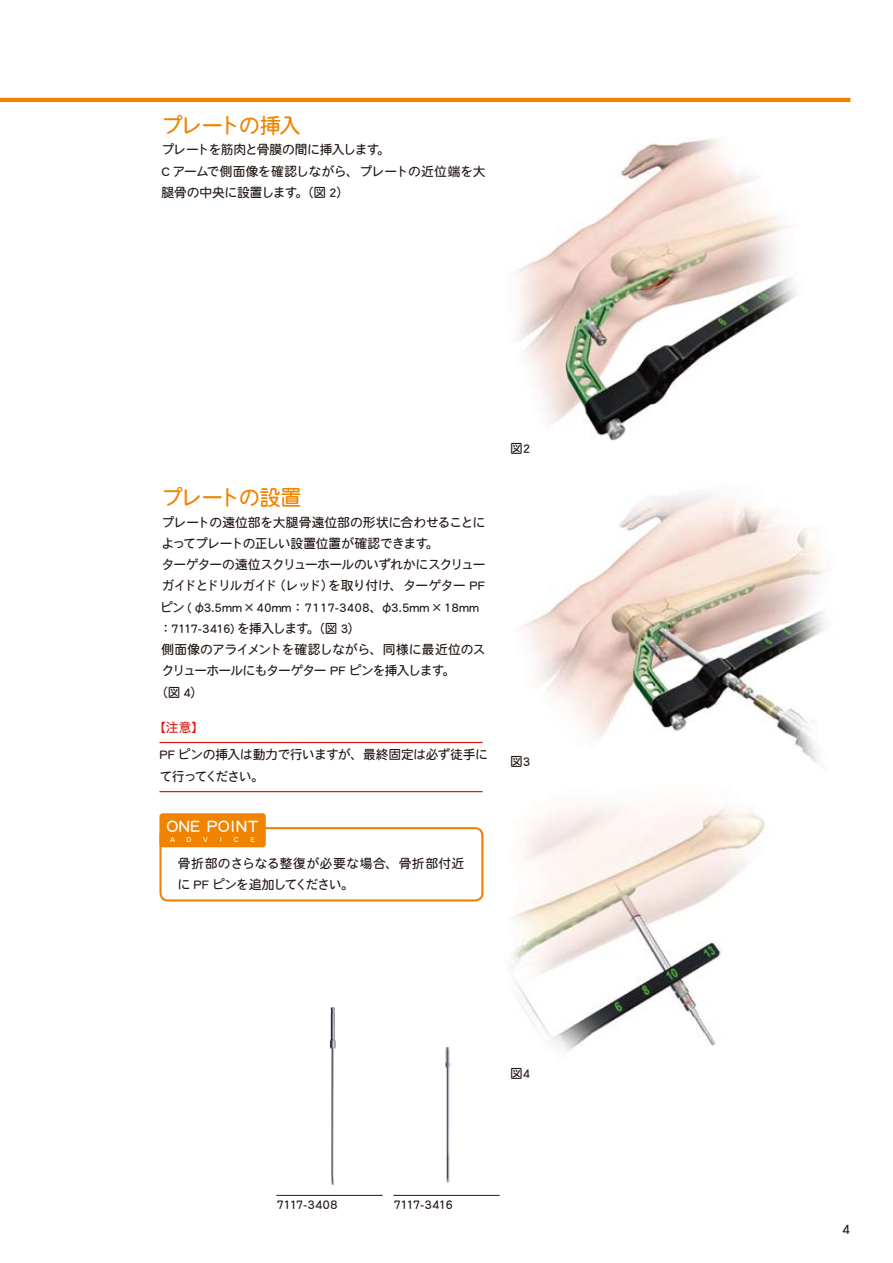
<style>
.page{position:relative;width:893px;height:1263px;background:#fff}
.page>*{position:absolute;margin:0;border:0;box-sizing:border-box;transform-origin:0 0}
.t1{font:21.3px "DFHS Maru Gothic Std W4";letter-spacing:-.065em;color:#f08300}
.t2{font:16.95px "DFHS Maru Gothic Std W4";color:#fff}
.t3{font:13.8px "DFHS Maru Gothic Std W4";color:#231815}
.t4{font:12.75px/21.3px "DFHS Maru Gothic Std W4";letter-spacing:-.03em;color:#231815}
.t5{font:12.75px "DFHS Maru Gothic Std W4";color:#231815}
.t6{font:12.75px "DFHS Maru Gothic Std W4";letter-spacing:-.065em;color:#231815}
.t7{font:12.75px/21.3px "DFHS Maru Gothic Std W4";letter-spacing:.01em;color:#231815}
.t8{font:12.75px "DFHS Maru Gothic Std W4";letter-spacing:-.06em;color:#231815}
.t9{font:12.75px "DFHS Maru Gothic Std W4";letter-spacing:-.075em;color:#231815}
.t10{font:12.75px "DFHS Maru Gothic Std W4";color:#dc1e16}
.t11{font:7.5px "DFHS Maru Gothic Std W4";color:#fff}
</style>
<div class="page">
<hr style="left:0;top:98px;width:850px;height:4px;background:#f08300">
<img style="left:518px;top:138px;width:280px;height:303px">
<img style="left:521px;top:492px;width:305px;height:270px">
<img style="left:512px;top:804px;width:253px;height:248px">
<div style="left:159px;top:827px;width:324px;height:74px;border:2px solid #f08300;border-radius:7px"></div>
<div style="left:159px;top:813px;width:107px;height:34px;background:#f08300;border-radius:3px"></div>
<hr style="left:159px;top:742px;width:324px;height:1px;background:#dc1e16">
<hr style="left:159px;top:791px;width:324px;height:1px;background:#dc1e16">
<hr style="left:276px;top:1195px;width:107px;height:1px;background:#231815">
<hr style="left:393px;top:1195px;width:107px;height:1px;background:#231815">
<img style="left:445px;top:1047px;width:6px;height:136px">
<img style="left:330px;top:1007px;width:6px;height:178px">
<h1 class="t1" style="left:161px;top:114px;width:141px">プレートの挿入</h1>
<p class="t4" style="left:161px;top:139px;width:325px">プレートを筋肉と骨膜の間に挿入します。<br>C アームで側面像を確認しながら、プレートの近位端を大腿骨の中央に設置します。（図 2）</p>
<h1 class="t1" style="left:161px;top:486px;width:142px">プレートの設置</h1>
<p class="t5" style="left:161px;top:515px;width:325px">プレートの遠位部を大腿骨遠位部の形状に合わせることに</p>
<p class="t4" style="left:161px;top:532px;width:279px">よってプレートの正しい設置位置が確認できます。</p>
<p class="t8" style="left:161px;top:558px;width:325px">ターゲターの遠位スクリューホールのいずれかにスクリュー</p>
<p class="t4" style="left:161px;top:575px;width:325px">ガイドとドリルガイド（レッド）を取り付け、ターゲター PF</p>
<p class="t5" style="left:160px;top:600px;width:320px">ピン (φ3.5mm×40mm：7117-3408、φ3.5mm×18mm</p>
<p class="t6" style="left:159px;top:621px;width:203px">：7117-3416) を挿入します。（図 3）</p>
<p class="t4" style="left:161px;top:639px;width:325px">側面像のアライメントを確認しながら、同様に最近位のス</p>
<p class="t6" style="left:161px;top:664px;width:295px">クリューホールにもターゲター PF ピンを挿入します。</p>
<p class="t4" style="left:155px;top:681px;width:50px">（図 4）</p>
<p class="t10" style="left:153px;top:720px;width:53px">【注意】</p>
<p class="t4" style="left:159px;top:744px;width:330px">PF ピンの挿入は動力で行いますが、最終固定は必ず徒手にて行ってください。</p>
<h2 class="t2" style="left:166px;top:817px;width:94px">ONE POINT</h2>
<p class="t11" style="left:170px;top:835px;width:6px">A</p>
<p class="t11" style="left:187px;top:835px;width:6px">D</p>
<p class="t11" style="left:203px;top:835px;width:6px">V</p>
<p class="t11" style="left:220px;top:835px;width:4px">I</p>
<p class="t11" style="left:234px;top:835px;width:6px">C</p>
<p class="t11" style="left:251px;top:835px;width:6px">E</p>
<p class="t7" style="left:178px;top:852px;width:288px">骨折部のさらなる整復が必要な場合、骨折部付近に PF ピンを追加してください。</p>
<p class="t4" style="left:510px;top:438px;width:22px">図2</p>
<p class="t4" style="left:510px;top:750px;width:22px">図3</p>
<p class="t4" style="left:276px;top:1193px;width:63px">7117-3408</p>
<p class="t9" style="left:393px;top:1197px;width:61px">7117-3416</p>
<p class="t4" style="left:510px;top:1063px;width:22px">図4</p>
<p class="t3" style="left:842px;top:1222px;width:10px">4</p>
</div>
